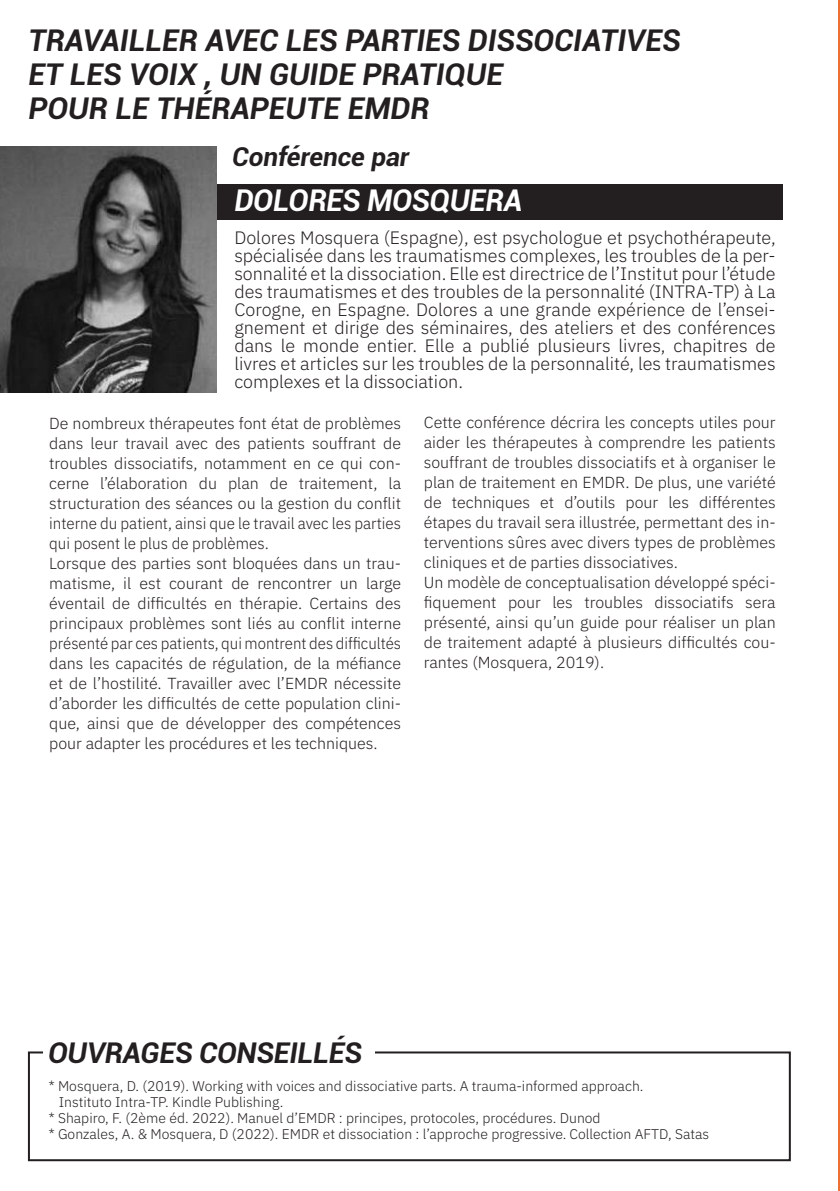
<style>
.page{position:relative;width:840px;height:1191px;background:#fff}
.page>*{position:absolute;margin:0;border:0;box-sizing:border-box;transform-origin:0 0}
.t1{font:italic 700 30px/34px "Roboto";color:#231f20}
.t2{font:italic 700 30px "Roboto";letter-spacing:-.01em;color:#fff}
.t3{font:italic 700 28.6px "Roboto";letter-spacing:-.01em;color:#231f20}
.t4{font:italic 700 26px "Roboto";color:#231f20}
.t5{font:300 18px/18px "IBM Plex Sans";color:#231f20;text-align:justify}
.t6{font:300 16px/20px "IBM Plex Sans";color:#231f20}
.t7{font:300 14px "IBM Plex Sans";color:#231f20}
</style>
<div class="page">
<div style="left:177px;top:184px;width:605px;height:35px;background:#231f20"></div>
<div style="left:28px;top:1051px;width:762px;height:110px;border:2px solid #231f20"></div>
<div style="left:43px;top:1016px;width:331px;height:101px;background:#fff"></div>
<img style="left:0;top:146px;width:216px;height:246px">
<hr style="left:837px;top:0;width:2px;height:1191px;background:#ee6f33">
<h1 class="t1" style="left:28px;top:22px;width:653px">TRAVAILLER AVEC LES PARTIES DISSOCIATIVES<br>ET LES VOIX , UN GUIDE PRATIQUE<br>POUR LE THÉRAPEUTE EMDR</h1>
<h3 class="t4" style="left:232px;top:138px;width:178px">Conférence par</h3>
<h1 class="t2" style="left:234px;top:179px;width:289px">DOLORES MOSQUERA</h1>
<p class="t5" style="left:234px;top:227px;width:542px">Dolores Mosquera (Espagne), est psychologue et psychothérapeute, spécialisée dans les traumatismes complexes, les troubles de la per&shy;sonnalité et la dissociation. Elle est directrice de l’Institut pour l’étude des traumatismes et des troubles de la personnalité (INTRA-TP) à La Corogne, en Espagne. Dolores a une grande expérience de l’ensei&shy;gnement et dirige des séminaires, des ateliers et des conférences dans le monde entier. Elle a publié plusieurs livres, chapitres de livres et articles sur les troubles de la personnalité, les traumatismes complexes et la dissociation.</p>
<p class="t6" style="left:423px;top:411px;width:353px">Cette conférence décrira les concepts utiles pour aider les thérapeutes à comprendre les patients souffrant de troubles dissociatifs et à organiser le plan de traitement en EMDR. De plus, une variété de techniques et d’outils pour les différentes étapes du travail sera illustrée, permettant des in&shy;terventions sûres avec divers types de problèmes cliniques et de parties dissociatives.<br>Un modèle de conceptualisation développé spéci&shy;fiquement pour les troubles dissociatifs sera présenté, ainsi qu’un guide pour réaliser un plan de traitement adapté à plusieurs difficultés cou&shy;rantes (Mosquera, 2019).</p>
<p class="t6" style="left:49px;top:412px;width:353px">De nombreux thérapeutes font état de problèmes dans leur travail avec des patients souffrant de troubles dissociatifs, notamment en ce qui con&shy;cerne l’élaboration du plan de traitement, la structuration des séances ou la gestion du conflit interne du patient, ainsi que le travail avec les parties qui posent le plus de problèmes.<br>Lorsque des parties sont bloquées dans un trau&shy;matisme, il est courant de rencontrer un large éventail de difficultés en thérapie. Certains des principaux problèmes sont liés au conflit interne présenté par ces patients, qui montrent des difficultés dans les capacités de régulation, de la méfiance et de l’hostilité. Travailler avec l’EMDR nécessite d’aborder les difficultés de cette population clini&shy;que, ainsi que de développer des compétences pour adapter les procédures et les techniques.</p>
<h2 class="t3" style="left:48px;top:1032px;width:315px">OUVRAGES CONSEILLÉS</h2>
<p class="t7" style="left:49px;top:1075px;width:595px">* Mosquera, D. (2019). Working with voices and dissociative parts. A trauma-informed approach.</p>
<p class="t7" style="left:59px;top:1091px;width:226px">Instituto Intra-TP. Kindle Publishing.</p>
<p class="t7" style="left:49px;top:1107px;width:553px">* Shapiro, F. (2ème éd. 2022). Manuel d’EMDR : principes, protocoles, procédures. Dunod</p>
<p class="t7" style="left:49px;top:1123px;width:661px">* Gonzales, A. &amp; Mosquera, D (2022). EMDR et dissociation : l’approche progressive. Collection AFTD, Satas</p>
</div>
